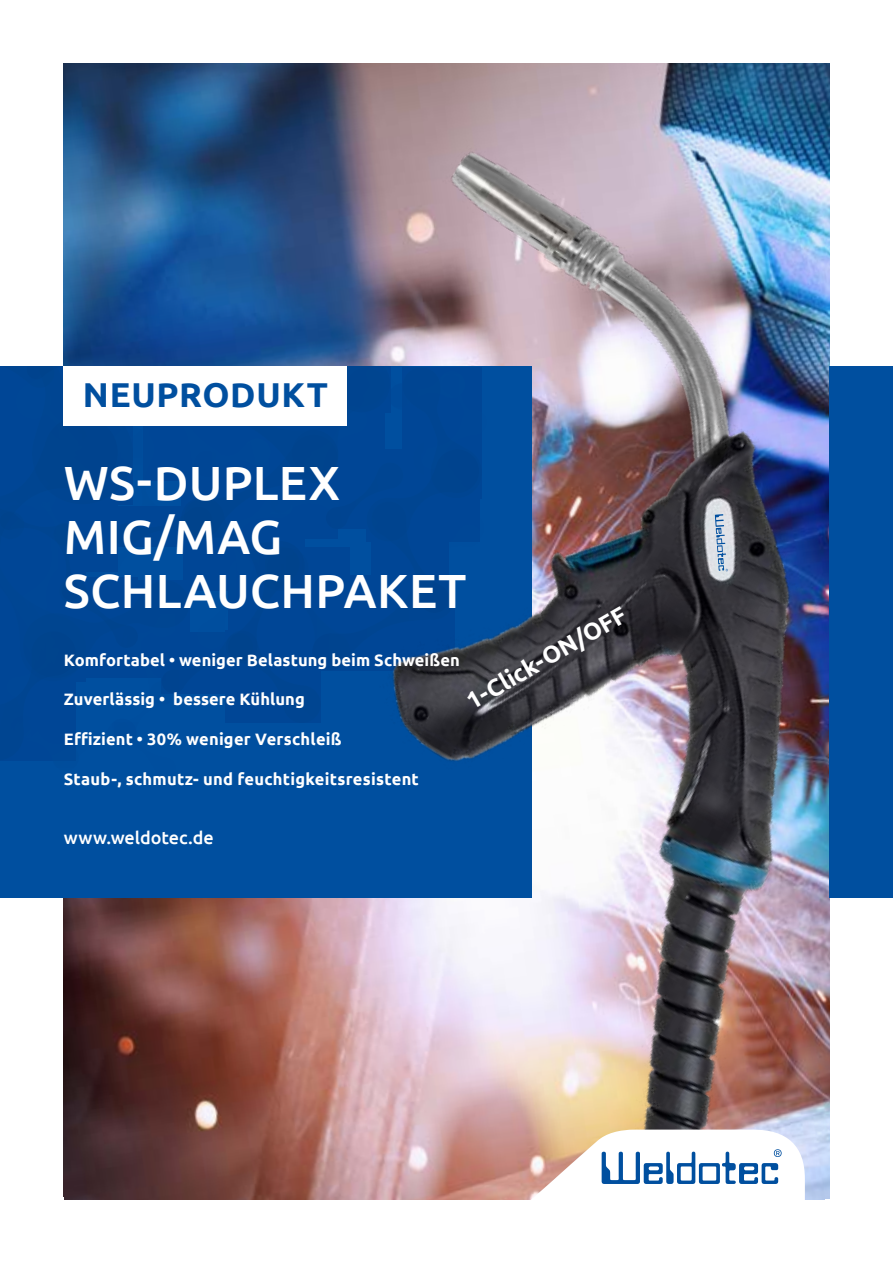
<style>
.page{position:relative;width:893px;height:1263px;background:#fff}
.page>*{position:absolute;margin:0;border:0;box-sizing:border-box;transform-origin:0 0}
.t1{font:500 48px/54px "Ubuntu";letter-spacing:.01em;color:#fff}
.t2{font:700 34.5px "Ubuntu";letter-spacing:.02em;color:#004f9f}
.t3{font:700 24px "Ubuntu";color:#fff}
.t4{font:500 18px "Ubuntu";color:#fff}
.t5{font:700 16.5px "Ubuntu";letter-spacing:.005em;color:#fff}
</style>
<div class="page">
<img style="left:0;top:63px;width:893px;height:1137px">
<svg style="left:530px;top:1129px;width:275px;height:71px"></svg>
<svg style="left:715px;top:514px;width:13px;height:57px"></svg>
<div style="left:64px;top:366px;width:283px;height:60px;background:#fff"></div>
<h2 class="t2" style="left:83px;top:374px;width:246px">NEUPRODUKT</h2>
<h1 class="t1" style="left:64px;top:454px;width:404px">WS-DUPLEX<br>MIG/MAG<br>SCHLAUCHPAKET</h1>
<h3 class="t3" style="left:461px;top:690px;width:182px;rotate:-30deg">1-Click-ON/OFF</h3>
<p class="t5" style="left:64px;top:650px;width:398px">Komfortabel • weniger Belastung beim Schweißen</p>
<p class="t5" style="left:64px;top:689px;width:243px">Zuverlässig • bessere Kühlung</p>
<p class="t5" style="left:64px;top:729px;width:280px">Effizient • 30% weniger Verschleiß</p>
<p class="t5" style="left:64px;top:769px;width:357px">Staub-, schmutz- und feuchtigkeitsresistent</p>
<p class="t4" style="left:64px;top:826px;width:151px">www.weldotec.de</p>
</div>
